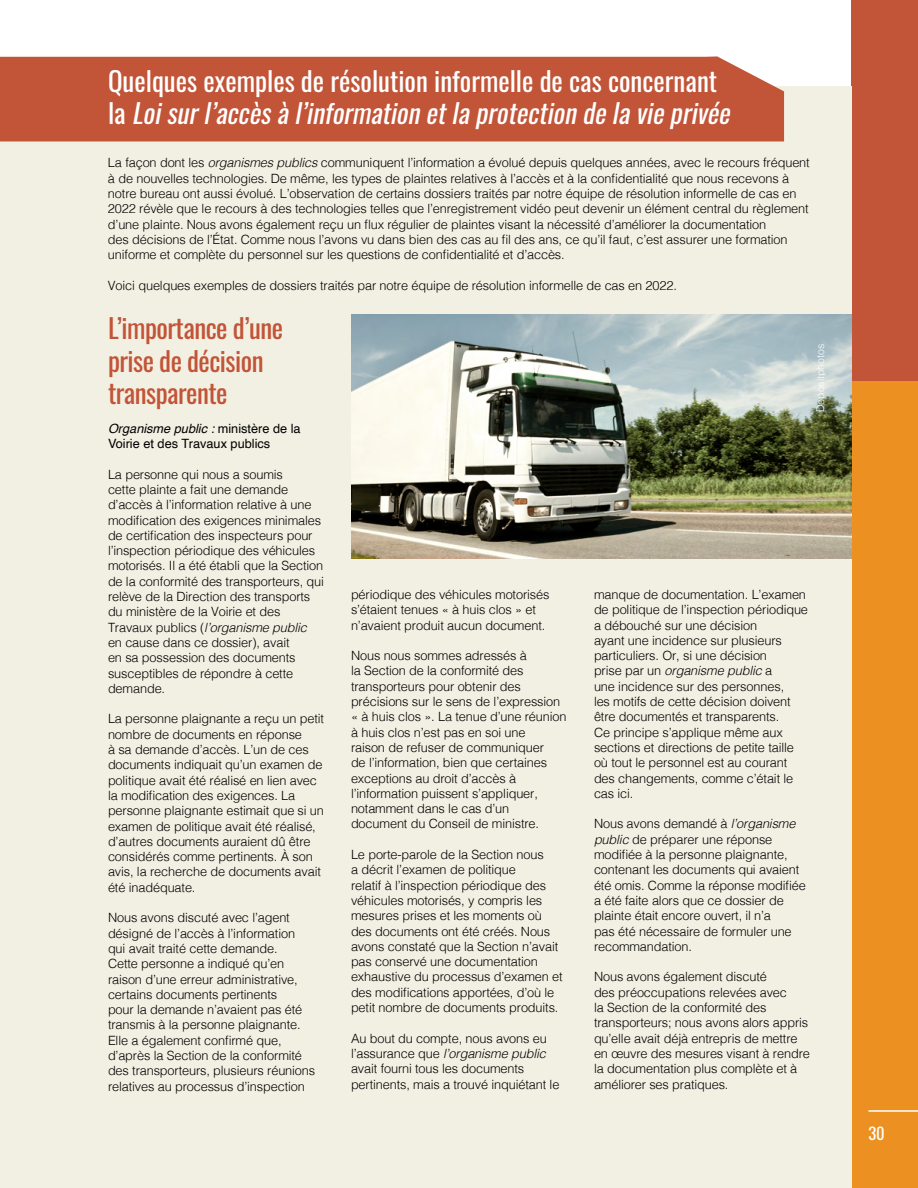
<style>
.page{position:relative;width:918px;height:1188px;background:#fff}
.page>*{position:absolute;margin:0;border:0;box-sizing:border-box;transform-origin:0 0}
.Header_3{font:italic 27px "Oswald";color:#fff}
.Header_3-2{font:27px "Oswald";color:#fff}
.t1{font:27px/32.4px "Oswald";letter-spacing:-.02em;color:#c25437}
.t2{font:16.5px "Oswald";color:#fff}
.t3{font:300 12.75px/15.3px "Helvetica";letter-spacing:-.01em;color:#000}
.t4{font:12.75px/15.3px "Helvetica";color:#000}
.t5{font:300 10.5px "Helvetica";color:#fff}
.s1{font-style:normal}
.s2{font-style:italic}
</style>
<div class="page">
<div style="left:851px;top:283px;width:67px;height:905px;background:#ec9121"></div>
<div style="left:851px;top:0;width:67px;height:381px;background:#c25437"></div>
<hr style="left:868px;top:1110px;width:50px;height:2px;background:#fff">
<div style="left:0;top:87px;width:851px;height:1101px;background:#f2f0e3"></div>
<div style="left:0;top:56px;width:784px;height:85px;background:#c25437"></div>
<img style="left:351px;top:314px;width:500px;height:244px">
<p class="Header_3-2" style="left:108px;top:57px;width:611px">Quelques exemples de résolution informelle de cas concernant</p>
<p class="Header_3" style="left:108px;top:89px;width:631px"><span class="s1">l a</span> Loisurl’accèsàl’informationetlaprotectiondelavieprivée</p>
<p class="t3" style="left:108px;top:154px;width:703px">La façon dont les <span class="s2">organismes publics</span> communiquent l’information a évolué depuis quelques années, avec le recours fréquent à de nouvelles technologies. De même, les types de plaintes relatives à l’accès et à la confidentialité que nous recevons à notre bureau ont aussi évolué. L’observation de certains dossiers traités par notre équipe de résolution informelle de cas en 2022 révèle que le recours à des technologies telles que l’enregistrement vidéo peut devenir un élément central du règlement d’une plainte. Nous avons également reçu un flux régulier de plaintes visant la nécessité d’améliorer la documentation<br>des décisions de l’État. Comme nous l’avons vu dans bien des cas au fil des ans, ce qu’il faut, c’est assurer une formation uniforme et complète du personnel sur les questions de confidentialité et d’accès.</p>
<p class="t3" style="left:108px;top:277px;width:570px">Voici quelques exemples de dossiers traités par notre équipe de résolution informelle de cas en 2022.</p>
<p class="t1" style="left:108px;top:309px;width:177px">L’importance d’une prise de décision transparente</p>
<p class="t4" style="left:108px;top:421px;width:194px"><span class="s2">Organisme public :</span> ministère de la<br>Voirie et des Travaux publics</p>
<p class="t3" style="left:108px;top:466px;width:218px">La personne qui nous a soumis<br>cette plainte a fait une demande d’accès à l’information relative à une modification des exigences minimales de certification des inspecteurs pour l’inspection périodique des véhicules motorisés. Il a été établi que la Section de la conformité des transporteurs, qui relève de la Direction des transports du ministère de la Voirie et des Travaux publics (<span class="s2">l’organisme public </span>en cause dans ce dossier), avait<br>en sa possession des documents susceptibles de répondre à cette demande.</p>
<p class="t3" style="left:108px;top:710px;width:218px">La personne plaignante a reçu un petit nombre de documents en réponse<br>à sa demande d’accès. L’un de ces documents indiquait qu’un examen de politique avait été réalisé en lien avec la modification des exigences. La personne plaignante estimait que si un examen de politique avait été réalisé, d’autres documents auraient dû être considérés comme pertinents. À son avis, la recherche de documents avait été inadéquate.</p>
<p class="t3" style="left:108px;top:909px;width:209px">Nous avons discuté avec l’agent désigné de l’accès à l’information qui avait traité cette demande.<br>Cette personne a indiqué qu’en raison d’une erreur administrative, certains documents pertinents<br>pour la demande n’avaient pas été transmis à la personne plaignante.<br>Elle a également confirmé que, d’après la Section de la conformité des transporteurs, plusieurs réunions relatives au processus d’inspection</p>
<p class="t3" style="left:351px;top:586px;width:200px">périodique des véhicules motorisés s’étaient tenues « à huis clos » et n’avaient produit aucun document.</p>
<p class="t3" style="left:351px;top:647px;width:217px">Nous nous sommes adressés à<br>la Section de la conformité des transporteurs pour obtenir des précisions sur le sens de l’expression « à huis clos ». La tenue d’une réunion à huis clos n’est pas en soi une<br>raison de refuser de communiquer<br>de l’information, bien que certaines exceptions au droit d’accès à l’information puissent s’appliquer, notamment dans le cas d’un document du Conseil de ministre.</p>
<p class="t3" style="left:351px;top:846px;width:213px">Le porte-parole de la Section nous<br>a décrit l’examen de politique<br>relatif à l’inspection périodique des véhicules motorisés, y compris les mesures prises et les moments où des documents ont été créés. Nous avons constaté que la Section n’avait pas conservé une documentation exhaustive du processus d’examen et des modifications apportées, d’où le petit nombre de documents produits.</p>
<p class="t3" style="left:351px;top:1030px;width:210px">Au bout du compte, nous avons eu l’assurance que <span class="s2">l’organisme public </span>avait fourni tous les documents pertinents, mais a trouvé inquiétant le</p>
<p class="t5" style="left:812px;top:412px;width:70px;rotate:-90deg">Depositphotos</p>
<p class="t3" style="left:594px;top:586px;width:216px">manque de documentation. L’examen de politique de l’inspection périodique a débouché sur une décision<br>ayant une incidence sur plusieurs particuliers. Or, si une décision<br>prise par un <span class="s2">organisme public</span> a<br>une incidence sur des personnes,<br>les motifs de cette décision doivent être documentés et transparents.<br>Ce principe s’applique même aux sections et directions de petite taille où tout le personnel est au courant des changements, comme c’était le cas ici.</p>
<p class="t3" style="left:594px;top:815px;width:213px">Nous avons demandé à <span class="s2">l’organisme public</span> de préparer une réponse modifiée à la personne plaignante, contenant les documents qui avaient été omis. Comme la réponse modifiée a été faite alors que ce dossier de plainte était encore ouvert, il n’a<br>pas été nécessaire de formuler une recommandation.</p>
<p class="t3" style="left:594px;top:968px;width:217px">Nous avons également discuté<br>des préoccupations relevées avec<br>la Section de la conformité des transporteurs; nous avons alors appris qu’elle avait déjà entrepris de mettre en œuvre des mesures visant à rendre la documentation plus complète et à améliorer ses pratiques.</p>
<p class="t2" style="left:868px;top:1119px;width:18px">30</p>
</div>
